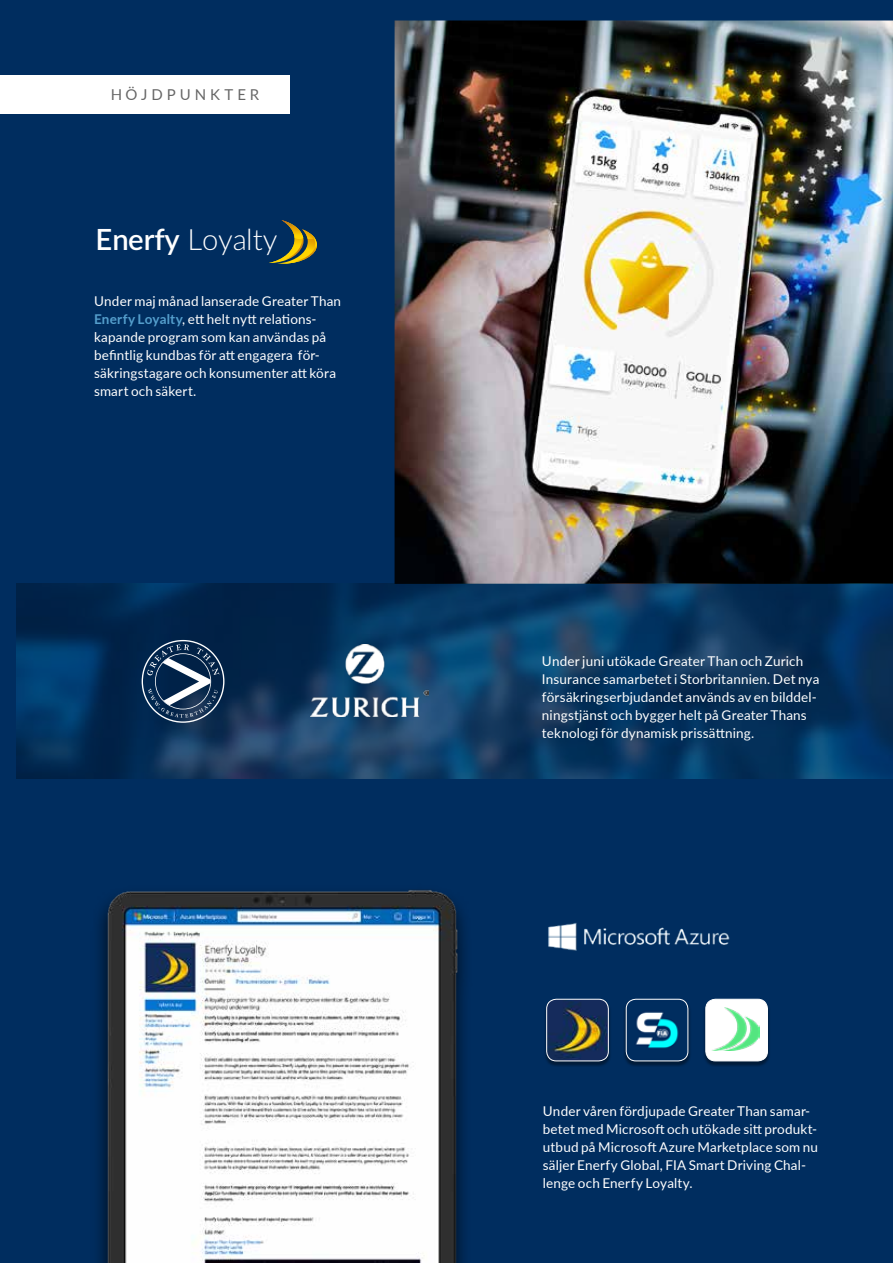
<style>
.page{position:relative;width:893px;height:1263px;background:#002d5f}
.page>*{position:absolute;margin:0;border:0;box-sizing:border-box;transform-origin:0 0}
.t1{font:300 29.25px "Lato";color:#fff}
.t2{font:15px "Lato";letter-spacing:.265em;color:#000}
.t3{font:13.5px/18px "Lato";letter-spacing:.015em;color:#fff}
.s1{font-weight:600}
.s2{font-weight:700;color:#549ecc}
</style>
<div class="page">
<img style="left:395px;top:21px;width:498px;height:563px">
<div style="left:0;top:75px;width:289px;height:38px;background:#fff"></div>
<img style="left:16px;top:584px;width:877px;height:195px">
<img style="left:311px;top:645px;width:118px;height:71px">
<svg style="left:142px;top:640px;width:82px;height:83px;background:#334e6d"></svg>
<div style="left:543px;top:999px;width:69px;height:68px;background:#000;opacity:.4"></div>
<img style="left:564px;top:999px;width:44px;height:62px">
<div style="left:546px;top:999px;width:63px;height:62px;border:1px solid #fff;border-radius:10px"></div>
<div style="left:623px;top:999px;width:68px;height:68px;background:#000;opacity:.4"></div>
<img style="left:626px;top:999px;width:62px;height:62px">
<div style="left:626px;top:999px;width:62px;height:62px;border:1px solid #fff;border-radius:10px"></div>
<img style="left:564px;top:922px;width:166px;height:29px">
<div style="left:703px;top:999px;width:68px;height:68px;background:#000;opacity:.4"></div>
<div style="left:706px;top:999px;width:61px;height:62px;background:#fff;border-radius:10px"></div>
<div style="left:705px;top:999px;width:63px;height:62px;border:1px solid #fff;border-radius:10px"></div>
<img style="left:711px;top:1008px;width:48px;height:43px">
<img style="left:99px;top:889px;width:465px;height:374px">
<svg style="left:269px;top:220px;width:48px;height:44px"></svg>
<p class="t2" style="left:110px;top:84px;width:151px">HÖJDPUNKTER</p>
<h1 class="t1" style="left:96px;top:220px;width:183px"><span class="s1">Enerfy</span> Loyalty</h1>
<p class="t3" style="left:94px;top:292px;width:249px">Under maj månad lanserade Greater Than <span class="s2">Enerfy Loyalty</span>, ett helt nytt relations&shy;kapande program som kan användas på befintlig kundbas för att engagera för&shy;säkringstagare och konsumenter att köra smart och säkert.</p>
<p class="t3" style="left:542px;top:652px;width:279px">Under juni utökade Greater Than och Zurich Insurance samarbetet i Storbritannien. Det nya försäkringserbjudandet används av en bilddel&shy;ningstjänst och bygger helt på Greater Thans teknologi för dynamisk prissättning.</p>
<p class="t3" style="left:543px;top:1102px;width:277px">Under våren fördjupade Greater Than samar&shy;betet med Microsoft och utökade sitt produkt&shy;utbud på Microsoft Azure Marketplace som nu säljer Enerfy Global, FIA Smart Driving Chal&shy;lenge och Enerfy Loyalty.</p>
</div>
